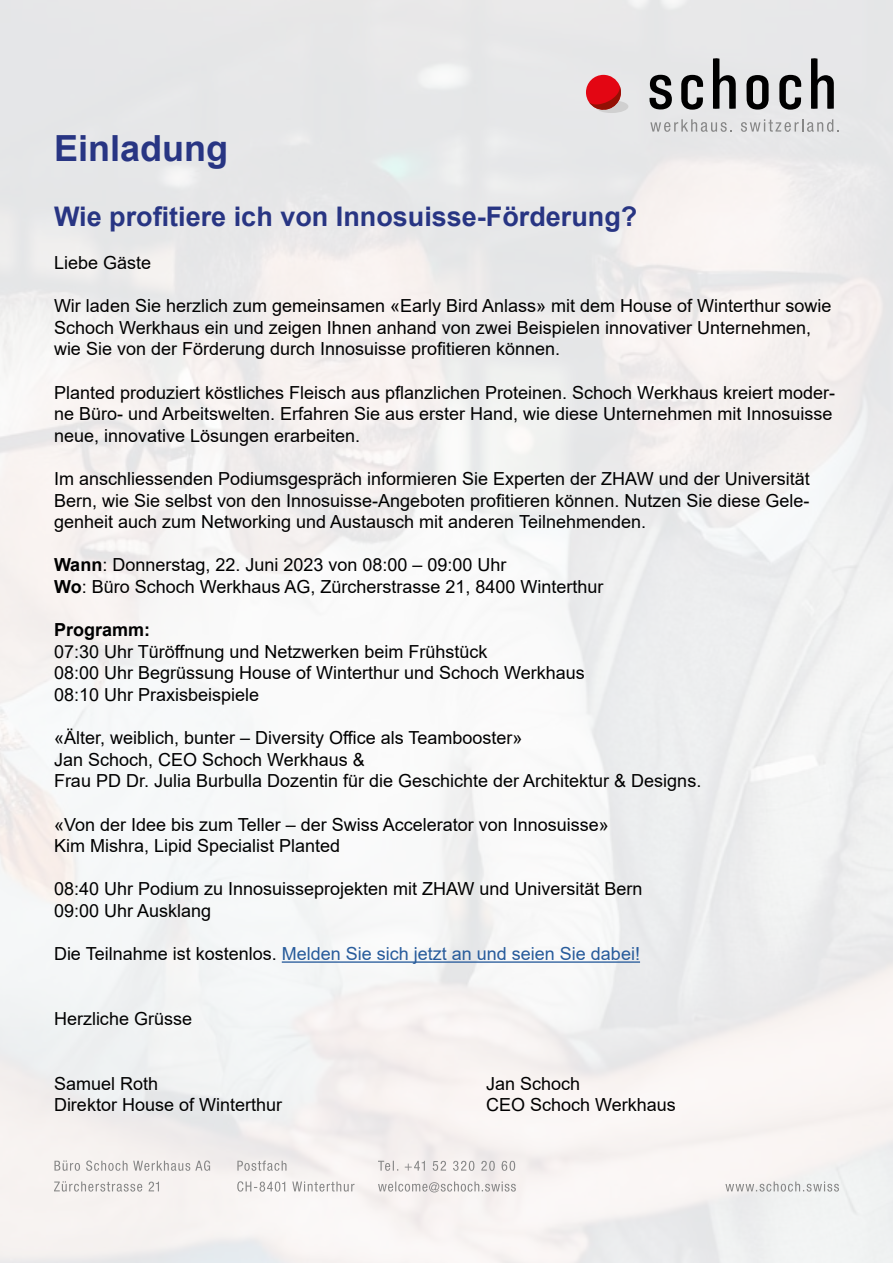
<style>
.page{position:relative;width:893px;height:1263px;background:#fff}
.page>*{position:absolute;margin:0;border:0;box-sizing:border-box;transform-origin:0 0}
.t1{font:700 36px "Arial";color:#283583}
.t2{font:700 27px "Arial";color:#283583}
.t3{font:18px/21.6px "Arial";color:#000}
.t4{font:18px "Arial";color:#275b9b}
.t5{font:700 18px "Arial";color:#000}
.s1{font-weight:700}
.s2{color:#000}
</style>
<div class="page">
<svg style="left:650px;top:119px;width:82px;height:13px"></svg>
<svg style="left:741px;top:119px;width:98px;height:13px"></svg>
<svg style="left:746px;top:75px;width:23px;height:35px"></svg>
<svg style="left:649px;top:75px;width:23px;height:34px"></svg>
<svg style="left:680px;top:75px;width:23px;height:35px"></svg>
<svg style="left:779px;top:75px;width:22px;height:35px"></svg>
<svg style="left:713px;top:58px;width:23px;height:51px"></svg>
<svg style="left:811px;top:58px;width:23px;height:51px"></svg>
<svg style="left:586px;top:75px;width:42px;height:38px"></svg>
<svg style="left:54px;top:1181px;width:105px;height:10px"></svg>
<svg style="left:54px;top:1160px;width:156px;height:11px"></svg>
<svg style="left:237px;top:1181px;width:117px;height:10px"></svg>
<svg style="left:237px;top:1160px;width:49px;height:11px"></svg>
<svg style="left:378px;top:1181px;width:138px;height:11px"></svg>
<svg style="left:378px;top:1161px;width:137px;height:10px"></svg>
<svg style="left:725px;top:1181px;width:114px;height:10px"></svg>
<hr style="left:282px;top:961px;width:358px;height:2px;background:#275b9b">
<h1 class="t1" style="left:54px;top:123px;width:176px">Einladung</h1>
<h2 class="t2" style="left:54px;top:197px;width:585px">Wie profitiere ich von Innosuisse-Förderung?</h2>
<p class="t3" style="left:54px;top:252px;width:99px">Liebe Gäste</p>
<p class="t3" style="left:54px;top:295px;width:779px">Wir laden Sie herzlich zum gemeinsamen «Early Bird Anlass» mit dem House of Winterthur sowie<br>Schoch Werkhaus ein und zeigen Ihnen anhand von zwei Beispielen innovativer Unternehmen, wie Sie von der Förderung durch Innosuisse profitieren können.</p>
<p class="t3" style="left:54px;top:381px;width:783px">Planted produziert köstliches Fleisch aus pflanzlichen Proteinen. Schoch Werkhaus kreiert moder&shy;ne Büro- und Arbeitswelten. Erfahren Sie aus erster Hand, wie diese Unternehmen mit Innosuisse neue, innovative Lösungen erarbeiten.</p>
<p class="t3" style="left:54px;top:468px;width:757px;text-align:justify">Im anschliessenden Podiumsgespräch informieren Sie Experten der ZHAW und der Universität Bern, wie Sie selbst von den Innosuisse-Angeboten profitieren können. Nutzen Sie diese Gele&shy;genheit auch zum Networking und Austausch mit anderen Teilnehmenden.</p>
<p class="t3" style="left:54px;top:554px;width:551px"><span class="s1">Wann</span>: Donnerstag, 22. Juni 2023 von 08:00 – 09:00 Uhr<br><span class="s1">Wo</span>: Büro Schoch Werkhaus AG, Zürcherstrasse 21, 8400 Winterthur</p>
<p class="t5" style="left:54px;top:617px;width:98px">Programm:</p>
<p class="t3" style="left:54px;top:640px;width:532px">07:30 Uhr Türöffnung und Netzwerken beim Frühstück<br>08:00 Uhr Begrüssung House of Winterthur und Schoch Werkhaus<br>08:10 Uhr Praxisbeispiele</p>
<p class="t3" style="left:54px;top:727px;width:649px">«Älter, weiblich, bunter – Diversity Office als Teambooster»<br>Jan Schoch, CEO Schoch Werkhaus &amp;<br>Frau PD Dr. Julia Burbulla Dozentin für die Geschichte der Architektur &amp; Designs.</p>
<p class="t3" style="left:54px;top:813px;width:556px">«Von der Idee bis zum Teller – der Swiss Accelerator von Innosuisse»<br>Kim Mishra, Lipid Specialist Planted</p>
<p class="t3" style="left:54px;top:878px;width:590px">08:40 Uhr Podium zu Innosuisseprojekten mit ZHAW und Universität Bern<br>09:00 Uhr Ausklang</p>
<p class="t4" style="left:54px;top:941px;width:587px"><span class="s2">Die Teilnahme ist kostenlos.</span> Melden Sie sich jetzt an und seien Sie dabei!</p>
<p class="t3" style="left:54px;top:1008px;width:140px">Herzliche Grüsse</p>
<p class="t3" style="left:54px;top:1072px;width:106px">Samuel Roth</p>
<p class="t3" style="left:486px;top:1072px;width:96px">Jan Schoch</p>
<p class="t3" style="left:54px;top:1094px;width:230px">Direktor House of Winterthur</p>
<p class="t3" style="left:486px;top:1094px;width:191px">CEO Schoch Werkhaus</p>
</div>
